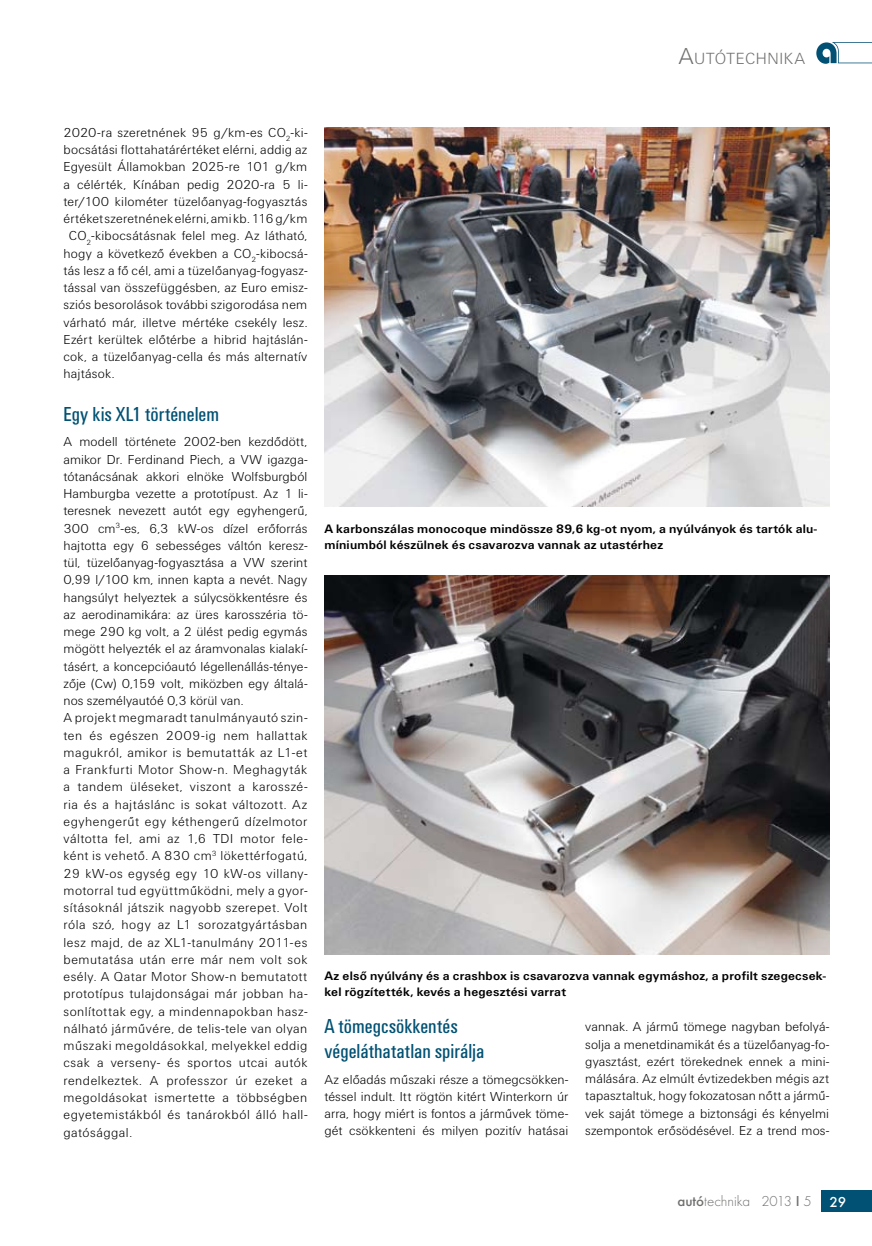
<style>
.page{position:relative;width:872px;height:1246px;background:#fff}
.page>*{position:absolute;margin:0;border:0;box-sizing:border-box;transform-origin:0 0}
.t1{font:21px/25.2px "U001 Con";color:#005173}
.t2{font:16.8px "U001 Lig";letter-spacing:.04em;color:#70706f}
.t3{font:300 15px "Futura TOT";color:#70706f}
.t4{font:13.5px/17.2px "U001 Lig";letter-spacing:.02em;color:#000;text-align:justify}
.t5{font:700 12.75px/15.3px "U001";letter-spacing:.015em;color:#000}
.s1{font-size:24px}
.s2{font-weight:500}
.s3{font-weight:500;color:#fff}
</style>
<div class="page">
<div style="left:821px;top:1191px;width:51px;height:21px;background:#005173"></div>
<svg style="left:816px;top:42px;width:56px;height:22px"></svg>
<img style="left:324px;top:576px;width:505px;height:378px">
<img style="left:324px;top:128px;width:505px;height:379px">
<p class="t2" style="left:678px;top:49px;width:128px"><span class="s1">A</span>UTÓTECHNIKA</p>
<p class="t4" style="left:63px;top:124px;width:245px">2020-ra szeretnének 95 g/km-es CO<sub>2</sub>-ki-</p>
<p class="t4" style="left:63px;top:141px;width:245px">bocsátási flottahatárértéket elérni, addig az</p>
<p class="t4" style="left:63px;top:158px;width:245px">Egyesült Államokban 2025-re 101 g/km</p>
<p class="t4" style="left:63px;top:176px;width:245px">a célérték, Kínában pedig 2020-ra 5 li-</p>
<p class="t4" style="left:63px;top:193px;width:245px">ter/100 kilométer tüzelőanyag-fogyasztás</p>
<p class="t4" style="left:63px;top:210px;width:245px">értéket szeretnének elérni, ami kb. 116 g/km</p>
<p class="t4" style="left:69px;top:227px;width:240px">CO<sub>2</sub>-kibocsátásnak felel meg. Az látható,</p>
<p class="t4" style="left:63px;top:245px;width:245px">hogy a következő években a CO<sub>2</sub>-kibocsá-</p>
<p class="t4" style="left:63px;top:262px;width:245px">tás lesz a fő cél, ami a tüzelőanyag-fogyasz-</p>
<p class="t4" style="left:63px;top:279px;width:245px">tással van összefüggésben, az Euro emis -</p>
<p class="t4" style="left:63px;top:296px;width:245px">sziós besorolások további szigorodása nem</p>
<p class="t4" style="left:63px;top:314px;width:245px">várható már, illetve mértéke csekély lesz.</p>
<p class="t4" style="left:63px;top:331px;width:245px">Ezért kerültek előtérbe a hibrid hajtáslán-</p>
<p class="t4" style="left:63px;top:348px;width:245px">cok, a tüzelőanyag-cella és más alternatív</p>
<p class="t4" style="left:63px;top:365px;width:52px">hajtások.</p>
<p class="t1" style="left:63px;top:401px;width:157px">Egy kis XL1 történelem</p>
<p class="t4" style="left:63px;top:433px;width:245px;text-align:left">A modell története 2002-ben kezdődött, amikor Dr. Ferdinand Piech, a VW igazga&shy;tótanácsának akkori elnöke Wolfsburgból Hamburgba vezette a prototípust. Az 1 li&shy;teresnek nevezett autót egy egyhengerű, 300 cm<sup>3</sup>-es, 6,3 kW-os dízel erőforrás hajtotta egy 6 sebességes váltón keresz&shy;tül, tüzelőanyag-fogyasztása a VW szerint 0,99 l/100 km, innen kapta a nevét. Nagy hangsúlyt helyeztek a súlycsökkentésre és az aerodinamikára: az üres karosszéria tö&shy;mege 290 kg volt, a 2 ülést pedig egymás mögött helyezték el az áramvonalas kialakí&shy;tásért, a koncepcióautó légellenállás-ténye&shy;zője (Cw) 0,159 volt, miközben egy általá&shy;nos személyautóé 0,3 körül van.<br>A projekt megmaradt tanulmányautó szin&shy;ten és egészen 2009-ig nem hallattak magukról, amikor is bemutatták az L1-et a Frankfurti Motor Show-n. Meghagyták a tandem üléseket, viszont a karosszé&shy;ria és a hajtáslánc is sokat változott. Az egyhengerűt egy kéthengerű dízelmotor váltotta fel, ami az 1,6 TDI motor fele&shy;ként is vehető. A 830 cm<sup>3</sup> lökettérfogatú, 29 kW-os egység egy 10 kW-os villany&shy;motorral tud együttműködni, mely a gyor&shy;sításoknál játszik nagyobb szerepet. Volt róla szó, hogy az L1 sorozatgyártásban lesz majd, de az XL1-tanulmány 2011-es bemutatása után erre már nem volt sok esély. A Qatar Motor Show-n bemutatott prototípus tulajdonságai már jobban ha&shy;sonlítottak egy, a mindennapokban hasz&shy;nálható járművére, de telis-tele van olyan műszaki megoldásokkal, melyekkel eddig csak a verseny- és sportos utcai autók rendelkeztek. A professzor úr ezeket a megoldásokat ismertette a többségben egyetemistákból és tanárokból álló hall&shy;gatósággal.</p>
<p class="t5" style="left:324px;top:522px;width:494px">A karbonszálas monocoque mindössze 89,6 kg-ot nyom, a nyúlványok és tartók alu&shy;míniumból készülnek és csavarozva vannak az utastérhez</p>
<p class="t5" style="left:324px;top:968px;width:503px">Az első nyúlvány és a crashbox is csavarozva vannak egymáshoz, a profilt szegecsek&shy;kel rögzítették, kevés a hegesztési varrat</p>
<p class="t1" style="left:324px;top:1013px;width:161px">A tömegcsökkentés végeláthatatlan spirálja</p>
<p class="t4" style="left:324px;top:1071px;width:245px">Az előadás műszaki része a tömegcsökken&shy;téssel indult. Itt rögtön kitért Winterkorn úr arra, hogy miért is fontos a járművek töme&shy;gét csökkenteni és milyen pozitív hatásai</p>
<p class="t4" style="left:585px;top:1018px;width:245px">vannak. A jármű tömege nagyban befolyá&shy;solja a menetdinamikát és a tüzelőanyag-fo&shy;gyasztást, ezért törekednek ennek a mini&shy;málására. Az elmúlt évtizedekben mégis azt tapasztaltuk, hogy fokozatosan nőtt a jármű&shy;vek saját tömege a biztonsági és kényelmi szempontok erősödésével. Ez a trend mos-</p>
<p class="t3" style="left:677px;top:1193px;width:170px"><span class="s2">autó</span>technika 2013 <span class="s2">I</span> 5 <span class="s3">29</span></p>
</div>
